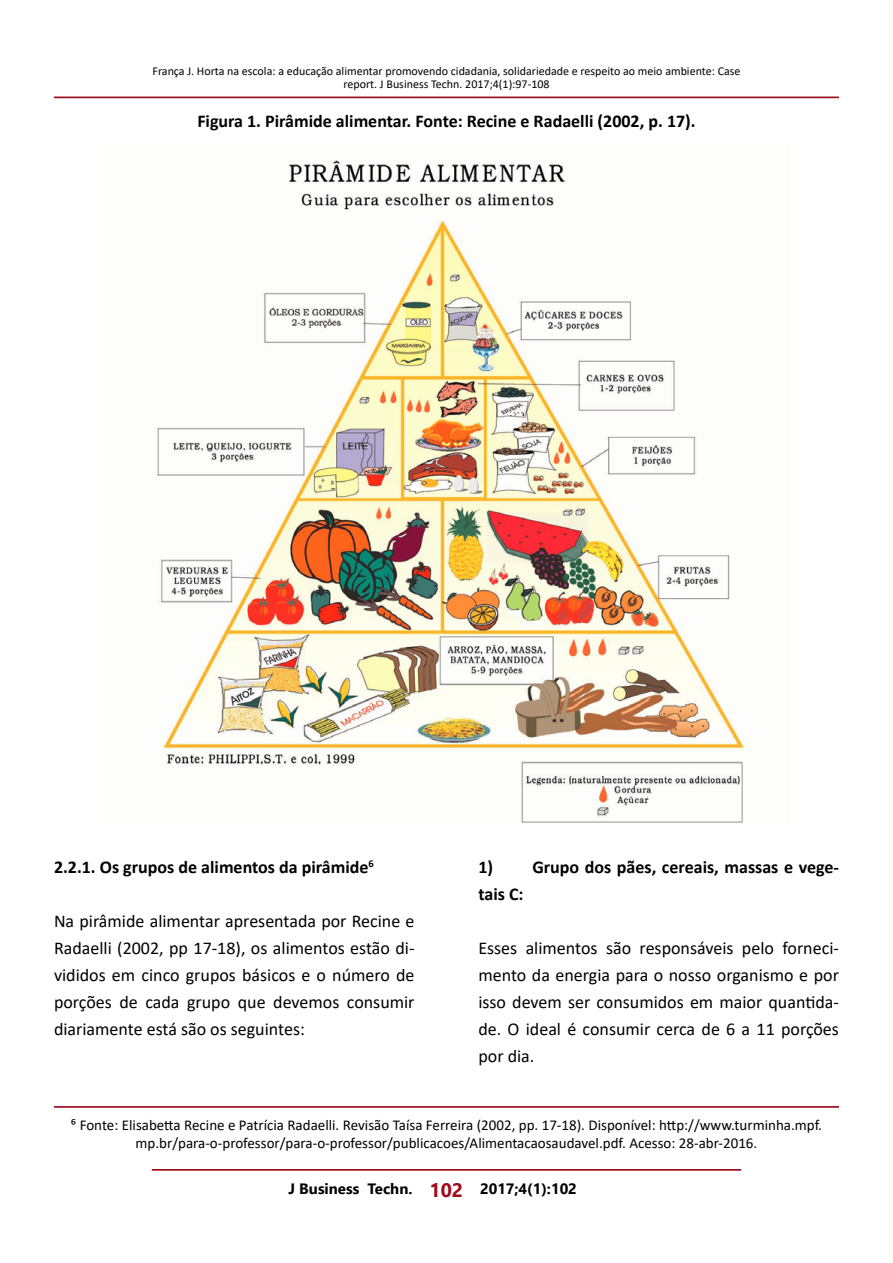
<style>
.page{position:relative;width:893px;height:1263px;background:#fff}
.page>*{position:absolute;margin:0;border:0;box-sizing:border-box;transform-origin:0 0}
.t1{font:18px/27px "Calibri";color:#000;text-align:justify}
.t2{font:700 18px/27px "Calibri";color:#000}
.t3{font:15px/18px "Calibri";color:#000;text-align:center}
.t4{font:700 15px "Segoe UI";color:#000}
.t5{font:12px/13.2px "Calibri";color:#000;text-align:center}
.s1{font-size:19.5px;color:#9d0d1e}
</style>
<div class="page">
<hr style="left:152px;top:1169px;width:589px;height:2px;background:#9d0d1e">
<img style="left:157px;top:160px;width:589px;height:663px">
<hr style="left:54px;top:97px;width:785px;height:1px;background:#9d0d1e">
<hr style="left:54px;top:1106px;width:785px;height:2px;background:#9d0d1e">
<p class="t5" style="left:152px;top:64px;width:589px">França J. Horta na escola: a educação alimentar promovendo cidadania, solidariedade e respeito ao meio ambiente: Case report. J Business Techn. 2017;4(1):97-108</p>
<p class="t2" style="left:197px;top:107px;width:500px">Figura 1. Pirâmide alimentar. Fonte: Recine e Radaelli (2002, p. 17).</p>
<p class="t2" style="left:54px;top:853px;width:321px">2.2.1. Os grupos de alimentos da pirâmide<sup>6</sup></p>
<p class="t1" style="left:54px;top:907px;width:362px">Na pirâmide alimentar apresentada por Recine e Radaelli (2002, pp 17-18), os alimentos estão di&shy;vididos em cinco grupos básicos e o número de porções de cada grupo que devemos consumir diariamente está são os seguintes:</p>
<p class="t2" style="left:478px;top:853px;width:362px">1) Grupo dos pães, cereais, massas e vege&shy;tais C:</p>
<p class="t1" style="left:478px;top:934px;width:362px">Esses alimentos são responsáveis pelo forneci&shy;mento da energia para o nosso organismo e por isso devem ser consumidos em maior quantida&shy;de. O ideal é consumir cerca de 6 a 11 porções por dia.</p>
<p class="t3" style="left:71px;top:1115px;width:753px">⁶ Fonte: Elisabetta Recine e Patrícia Radaelli. Revisão Taísa Ferreira (2002, pp. 17-18). Disponível: http://www.turminha.mpf. mp.br/para-o-professor/para-o-professor/publicacoes/Alimentacaosaudavel.pdf. Acesso: 28-abr-2016.</p>
<p class="t4" style="left:288px;top:1174px;width:290px">J Business Techn. <span class="s1">102</span> 2017;4(1):102</p>
</div>
